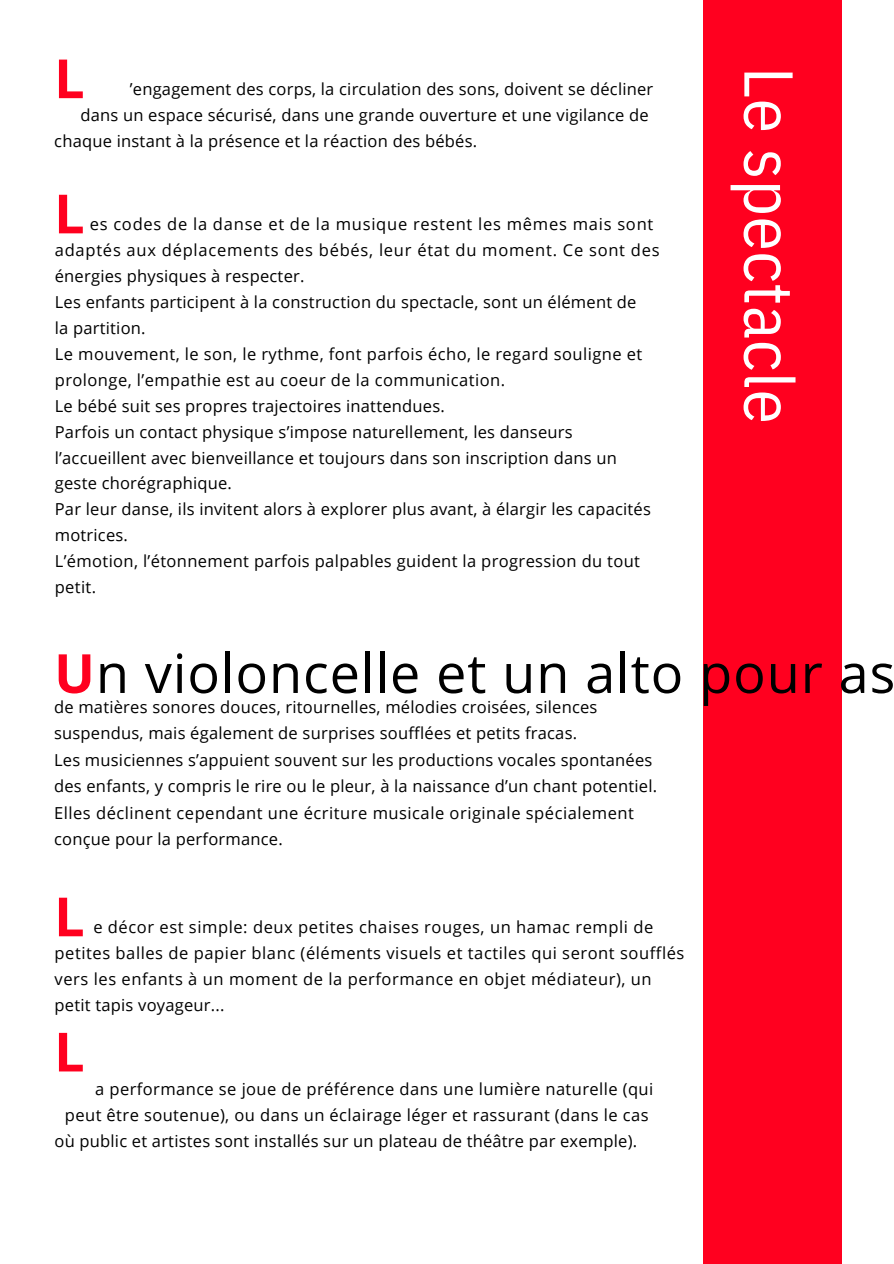
<style>
.page{position:relative;width:894px;height:1264px;background:#fff}
.page>*{position:absolute;margin:0;border:0;box-sizing:border-box;transform-origin:0 0}
.t1{font:69px "IBM Plex Sans Cond";letter-spacing:.01em;color:#fff}
.t2{font:54px "Open Sans";letter-spacing:.015em;color:#000}
.t3{font:700 54px "Open Sans";color:#ff001f}
.t4{font:16.5px/26px "Open Sans";letter-spacing:.015em;color:#000}
.t5{font:16.5px/26px "Open Sans";letter-spacing:.035em;color:#000}
.t6{font:16.5px/26px "Open Sans";letter-spacing:.045em;color:#000}
.s1{font-weight:700;color:#ff001f}
</style>
<div class="page">
<div style="left:703px;top:0;width:138px;height:1263px;background:#ff001f"></div>
<p class="t3" style="left:54px;top:40px;width:32px">L</p>
<p class="t4" style="left:80px;top:76px;width:574px;text-align:right">’engagement des corps, la circulation des sons, doivent se décliner<br>dans un espace sécurisé, dans une grande ouverture et une vigilance de</p>
<p class="t4" style="left:54px;top:128px;width:424px">chaque instant à la présence et la réaction des bébés.</p>
<p class="t3" style="left:54px;top:176px;width:32px">L</p>
<p class="t6" style="left:55px;top:211px;width:606px;text-indent:35px">es codes de la danse et de la musique restent les mêmes mais sont adaptés aux déplacements des bébés, leur état du moment. Ce sont des</p>
<p class="t4" style="left:55px;top:263px;width:251px">énergies physiques à respecter.</p>
<p class="t4" style="left:55px;top:289px;width:583px">Les enfants participent à la construction du spectacle, sont un élément de la partition.</p>
<p class="t4" style="left:55px;top:340px;width:589px">Le mouvement, le son, le rythme, font parfois écho, le regard souligne et prolonge, l’empathie est au coeur de la communication.</p>
<p class="t4" style="left:55px;top:392px;width:391px">Le bébé suit ses propres trajectoires inattendues.</p>
<p class="t4" style="left:55px;top:418px;width:563px">Parfois un contact physique s’impose naturellement, les danseurs l’accueillent avec bienveillance et toujours dans son inscription dans un geste chorégraphique.</p>
<p class="t4" style="left:55px;top:496px;width:597px">Par leur danse, ils invitent alors à explorer plus avant, à élargir les capacités motrices.</p>
<p class="t4" style="left:55px;top:547px;width:586px">L’émotion, l’étonnement parfois palpables guident la progression du tout petit.</p>
<p class="t1" style="left:814px;top:67px;width:358px;rotate:90deg">Le spectacle</p>
<p class="t2" style="left:54px;top:635px;width:842px"><span class="s1">U</span>n violoncelle et un alto pour as</p>
<p class="t4" style="left:54px;top:694px;width:544px">de matières sonores douces, ritournelles, mélodies croisées, silences</p>
<p class="t4" style="left:54px;top:719px;width:524px">suspendus, mais également de surprises soufflées et petits fracas.</p>
<p class="t4" style="left:54px;top:746px;width:599px">Les musiciennes s’appuient souvent sur les productions vocales spontanées</p>
<p class="t4" style="left:54px;top:772px;width:604px">des enfants, y compris le rire ou le pleur, à la naissance d’un chant potentiel.</p>
<p class="t4" style="left:54px;top:799px;width:581px">Elles déclinent cependant une écriture musicale originale spécialement</p>
<p class="t4" style="left:54px;top:825px;width:230px">conçue pour la performance.</p>
<p class="t3" style="left:54px;top:878px;width:32px">L</p>
<p class="t5" style="left:55px;top:913px;width:631px;text-indent:39px">e décor est simple: deux petites chaises rouges, un hamac rempli de petites balles de papier blanc (éléments visuels et tactiles qui seront soufflés vers les enfants à un moment de la performance en objet médiateur), un</p>
<p class="t4" style="left:55px;top:991px;width:171px">petit tapis voyageur...</p>
<p class="t3" style="left:54px;top:1013px;width:32px">L</p>
<p class="t4" style="left:65px;top:1076px;width:589px;text-align:right">a performance se joue de préférence dans une lumière naturelle (qui peut être soutenue), ou dans un éclairage léger et rassurant (dans le cas</p>
<p class="t4" style="left:54px;top:1127px;width:584px">où public et artistes sont installés sur un plateau de théâtre par exemple).</p>
</div>
